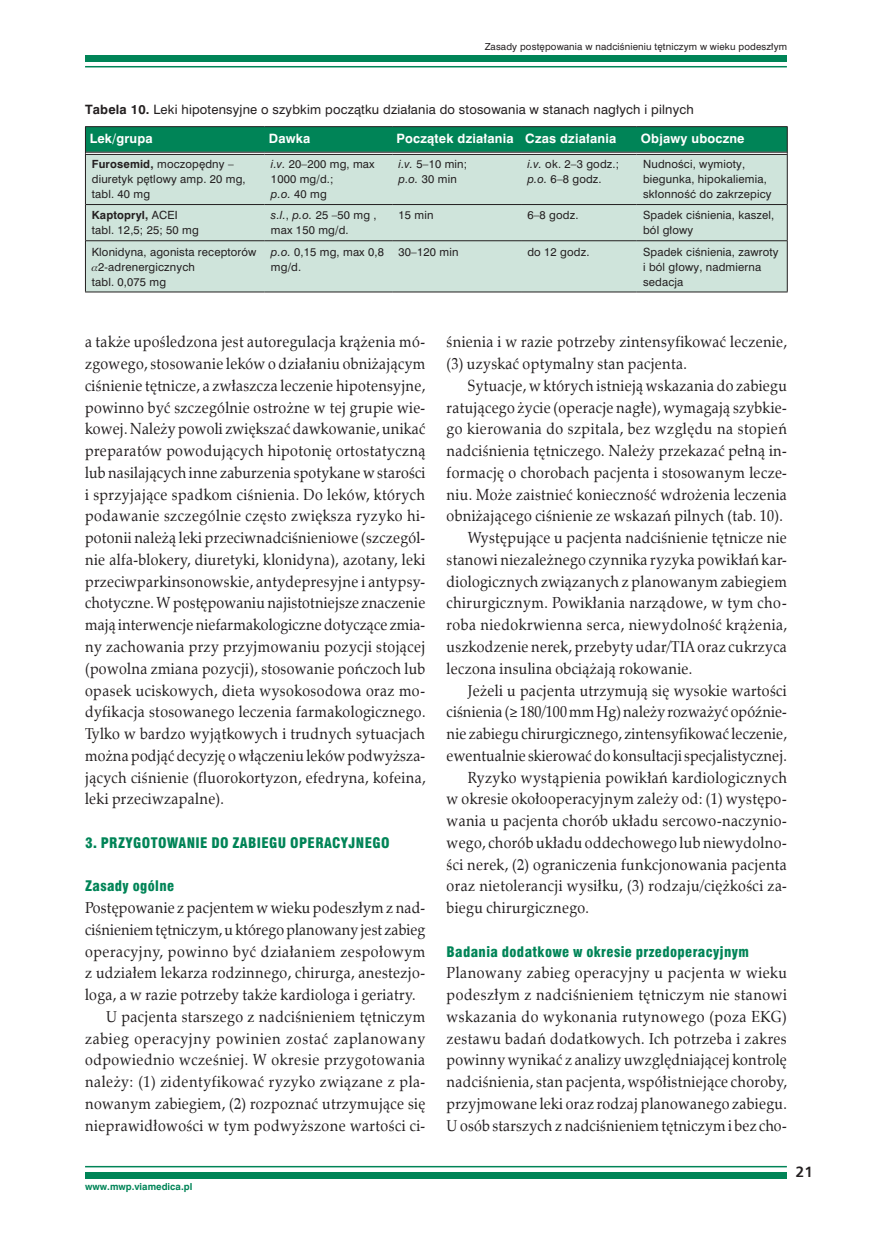
<style>
.page{position:relative;width:872px;height:1234px;background:#fff}
.page>*{position:absolute;margin:0;border:0;box-sizing:border-box;transform-origin:0 0}
.Tekst_-_następne_aka{font:15.75px/21.8px "Zapf Calligr EU";letter-spacing:.025em;color:#231f20;text-align:justify;scale:.9 1}
.Tekst_-_pierwszy_aka{font:15.75px/21.8px "Zapf Calligr EU";letter-spacing:.025em;color:#231f20;text-align:justify;scale:.9 1}
.t1{font:700 15px "Humnst 777 EU";color:#231f20}
.Śródtytuł_2{font:14.25px "Swis 721 Blk Cn EU";letter-spacing:.025em;color:#008457}
.Śródtytuł_1{font:14.25px "Swis 721 Blk Cn EU";letter-spacing:.025em;color:#008457}
.Tabela_tytul{font:12px "Swis 721 PL";letter-spacing:.015em;color:#231f20}
.Tabela_naglowek{font:700 12px "Swis 721 PL";letter-spacing:.015em;color:#fff}
.Tabela_tekst{font:10.5px/15px "Swis 721 PL";letter-spacing:.015em;color:#231f20}
.Tabela_tekst-2{font:700 10.5px "Swis 721 PL";letter-spacing:.015em;color:#231f20}
.t2{font:9px "Swis 721 PL";letter-spacing:.015em;color:#231f20}
.t3{font:700 9px "Swis 721 PL";color:#008457}
.s1{font-weight:700}
.s2{font-style:italic}
.s3{font-weight:400}
.s4{font-family:"Myriad Pro"}
</style>
<div class="page">
<div style="left:85px;top:55px;width:702px;height:7px;background:#008457"></div>
<hr style="left:85px;top:66px;width:702px;height:1px;background:#008457">
<div style="left:85px;top:1171px;width:702px;height:7px;background:#008457"></div>
<hr style="left:85px;top:1165px;width:702px;height:2px;background:#008457">
<div style="left:86px;top:155px;width:701px;height:136px;background:#cfe4db"></div>
<hr style="left:86px;top:204px;width:178px;height:1px;background:#231f20">
<hr style="left:264px;top:204px;width:128px;height:1px;background:#231f20">
<hr style="left:392px;top:204px;width:129px;height:1px;background:#231f20">
<hr style="left:521px;top:204px;width:115px;height:1px;background:#231f20">
<hr style="left:636px;top:204px;width:151px;height:1px;background:#231f20">
<hr style="left:86px;top:240px;width:178px;height:1px;background:#231f20">
<hr style="left:264px;top:240px;width:128px;height:1px;background:#231f20">
<hr style="left:392px;top:240px;width:129px;height:1px;background:#231f20">
<hr style="left:521px;top:240px;width:115px;height:1px;background:#231f20">
<hr style="left:636px;top:240px;width:151px;height:1px;background:#231f20">
<hr style="left:86px;top:154px;width:178px;height:1px;background:#231f20">
<hr style="left:264px;top:154px;width:128px;height:1px;background:#231f20">
<hr style="left:392px;top:154px;width:129px;height:1px;background:#231f20">
<hr style="left:521px;top:154px;width:115px;height:1px;background:#231f20">
<hr style="left:636px;top:154px;width:151px;height:1px;background:#231f20">
<hr style="left:85px;top:126px;width:179px;height:1px;background:#231f20">
<hr style="left:264px;top:126px;width:128px;height:1px;background:#231f20">
<hr style="left:392px;top:126px;width:129px;height:1px;background:#231f20">
<hr style="left:521px;top:126px;width:115px;height:1px;background:#231f20">
<hr style="left:636px;top:126px;width:151px;height:1px;background:#231f20">
<svg style="left:85px;top:127px;width:703px;height:26px;background:#058157"></svg>
<hr style="left:85px;top:153px;width:1px;height:51px;background:#231f20">
<hr style="left:787px;top:153px;width:1px;height:51px;background:#231f20">
<hr style="left:85px;top:204px;width:1px;height:37px;background:#231f20">
<hr style="left:787px;top:204px;width:1px;height:37px;background:#231f20">
<hr style="left:85px;top:241px;width:1px;height:50px;background:#231f20">
<hr style="left:787px;top:241px;width:1px;height:50px;background:#231f20">
<hr style="left:85px;top:291px;width:179px;height:1px;background:#231f20">
<hr style="left:264px;top:291px;width:128px;height:1px;background:#231f20">
<hr style="left:392px;top:291px;width:129px;height:1px;background:#231f20">
<hr style="left:521px;top:291px;width:115px;height:1px;background:#231f20">
<hr style="left:636px;top:291px;width:151px;height:1px;background:#231f20">
<svg style="left:92px;top:265px;width:6px;height:6px"></svg>
<p class="t2" style="left:484px;top:40px;width:304px">Zasady postępowania w nadciśnieniu tętniczym w wieku podeszłym</p>
<p class="Tabela_tytul" style="left:85px;top:102px;width:610px"><span class="s1">Tabela 10.</span> Leki hipotensyjne o szybkim początku działania do stosowania w stanach nagłych i pilnych</p>
<p class="Tabela_naglowek" style="left:90px;top:130px;width:65px">Lek/grupa</p>
<p class="Tabela_naglowek" style="left:269px;top:130px;width:43px">Dawka</p>
<p class="Tabela_naglowek" style="left:396px;top:130px;width:119px">Początek działania</p>
<p class="Tabela_naglowek" style="left:525px;top:130px;width:93px">Czas działania</p>
<p class="Tabela_naglowek" style="left:641px;top:130px;width:105px">Objawy uboczne</p>
<p class="Tabela_tekst" style="left:92px;top:156px;width:155px"><span class="s1">Furosemid,</span> moczopędny – diuretyk pętlowy amp. 20 mg, tabl. 40 mg</p>
<p class="Tabela_tekst" style="left:271px;top:156px;width:105px"><span class="s2">i.v.</span> 20–200 mg, max<br>1000 mg/d.;<br><span class="s2">p.o.</span> 40 mg</p>
<p class="Tabela_tekst" style="left:398px;top:156px;width:70px"><span class="s2">i.v.</span> 5–10 min; <span class="s2">p.o.</span> 30 min</p>
<p class="Tabela_tekst" style="left:527px;top:156px;width:93px"><span class="s2">i.v.</span> ok. 2–3 godz.; <span class="s2">p.o.</span> 6–8 godz.</p>
<p class="Tabela_tekst" style="left:643px;top:156px;width:130px">Nudności, wymioty, biegunka, hipokaliemia, skłonność do zakrzepicy</p>
<p class="Tabela_tekst-2" style="left:92px;top:208px;width:87px">Kaptopryl, <span class="s3">ACEI</span></p>
<p class="Tabela_tekst" style="left:92px;top:223px;width:109px">tabl. 12,5; 25; 50 mg</p>
<p class="Tabela_tekst" style="left:271px;top:208px;width:107px"><span class="s2">s.l.</span>, <span class="s2">p.o.</span> 25 –50 mg , max 150 mg/d.</p>
<p class="Tabela_tekst" style="left:398px;top:208px;width:36px">15 min</p>
<p class="Tabela_tekst" style="left:527px;top:208px;width:53px">6–8 godz.</p>
<p class="Tabela_tekst" style="left:643px;top:208px;width:133px">Spadek ciśnienia, kaszel, ból głowy</p>
<p class="Tabela_tekst" style="left:98px;top:244px;width:160px;text-indent:-6px">Klonidyna, agonista receptorów<br>2-adrenergicznych</p>
<p class="Tabela_tekst" style="left:92px;top:274px;width:76px">tabl. 0,075 mg</p>
<p class="Tabela_tekst" style="left:271px;top:244px;width:114px"><span class="s2">p.o.</span> 0,15 mg, max 0,8 mg/d.</p>
<p class="Tabela_tekst" style="left:398px;top:244px;width:61px">30–120 min</p>
<p class="Tabela_tekst" style="left:527px;top:244px;width:64px">do 12 godz.</p>
<p class="Tabela_tekst" style="left:643px;top:244px;width:137px">Spadek ciśnienia, zawroty i ból głowy, nadmierna sedacja</p>
<p class="Tekst_-_następne_aka" style="left:85px;top:331px;width:380px">a także upośledzona jest autoregulacja krążenia mó&shy;zgowego, stosowanie leków o działaniu obniżającym ciśnienie tętnicze, a zwłaszcza leczenie hipotensyjne, powinno być szczególnie ostrożne w tej grupie wie&shy;kowej. Należy powoli zwiększać dawkowanie, unikać preparatów powodujących hipotonię ortostatyczną lub nasilających inne zaburzenia spotykane w starości i sprzyjające spadkom ciśnienia. Do leków, których podawanie szczególnie często zwiększa ryzyko hi&shy;potonii należą leki przeciwnadciśnieniowe (szczegól&shy;nie alfa-blokery, diuretyki, klonidyna), azotany, leki przeciwparkinsonowskie, antydepresyjne i antypsy&shy;chotyczne. W postępowaniu najistotniejsze znaczenie mają interwencje niefarmakologiczne dotyczące zmia&shy;ny zachowania przy przyjmowaniu pozycji stojącej (powolna zmiana pozycji), stosowanie pończoch lub opasek uciskowych, dieta wysokosodowa oraz mo&shy;dyfikacja stosowanego leczenia farmakologicznego.<br>Tylko w bardzo wyjątkowych i trudnych sytuacjach można podjąć decyzję o włączeniu leków podwyższa&shy;jących ciśnienie (fluorokortyzon, efedryna, kofeina, leki przeciwzapalne).</p>
<p class="Śródtytuł_1" style="left:85px;top:833px;width:306px">3. PRZYGOTOWANIE DO ZABIEGU OPERACYJNEGO</p>
<p class="Śródtytuł_2" style="left:85px;top:877px;width:91px">Zasady ogólne</p>
<p class="Tekst_-_pierwszy_aka" style="left:85px;top:896px;width:379px">Postępowanie z pacjentem w wieku podeszłym z nad&shy;ciśnieniem tętniczym, u którego planowany jest zabieg operacyjny, powinno być działaniem zespołowym z udziałem lekarza rodzinnego, chirurga, anestezjo&shy;loga, a w razie potrzeby także kardiologa i geriatry.</p>
<p class="Tekst_-_następne_aka" style="left:85px;top:1005px;width:379px;text-indent:21px">U pacjenta starszego z nadciśnieniem tętniczym zabieg operacyjny powinien zostać zaplanowany odpowiednio wcześniej. W okresie przygotowania należy: (1) zidentyfikować ryzyko związane z pla&shy;nowanym zabiegiem, (2) rozpoznać utrzymujące się nieprawidłowości w tym podwyższone wartości ci-</p>
<p class="t3" style="left:85px;top:1180px;width:109px">www.mwp.viamedica.pl</p>
<p class="Tekst_-_następne_aka" style="left:446px;top:331px;width:379px">śnienia i w razie potrzeby zintensyfikować leczenie, (3) uzyskać optymalny stan pacjenta.</p>
<p class="Tekst_-_następne_aka" style="left:446px;top:375px;width:380px;text-indent:21px">Sytuacje, w których istnieją wskazania do zabiegu ratującego życie (operacje nagłe), wymagają szybkie&shy;go kierowania do szpitala, bez względu na stopień nadciśnienia tętniczego. Należy przekazać pełną in&shy;formację o chorobach pacjenta i stosowanym lecze&shy;niu. Może zaistnieć konieczność wdrożenia leczenia obniżającego ciśnienie ze wskazań pilnych (tab. 10).</p>
<p class="Tekst_-_następne_aka" style="left:446px;top:527px;width:380px;text-indent:21px">Występujące u pacjenta nadciśnienie tętnicze nie stanowi niezależnego czynnika ryzyka powikłań kar&shy;diologicznych związanych z planowanym zabiegiem chirurgicznym. Powikłania narządowe, w tym cho&shy;roba niedokrwienna serca, niewydolność krążenia, uszkodzenie nerek, przebyty udar/TIA oraz cukrzyca leczona insulina obciążają rokowanie.</p>
<p class="Tekst_-_następne_aka" style="left:446px;top:679px;width:379px;text-indent:21px">Jeżeli u pacjenta utrzymują się wysokie wartości ciśnienia (<span class="s4">≥</span> 180/100 mm Hg) należy rozważyć opóźnie&shy;nie zabiegu chirurgicznego, zintensyfikować leczenie, ewentualnie skierować do konsultacji specjalistycznej.</p>
<p class="Tekst_-_następne_aka" style="left:446px;top:766px;width:380px;text-indent:21px">Ryzyko wystąpienia powikłań kardiologicznych w okresie okołooperacyjnym zależy od: (1) występo&shy;wania u pacjenta chorób układu sercowo-naczynio&shy;wego, chorób układu oddechowego lub niewydolno&shy;ści nerek, (2) ograniczenia funkcjonowania pacjenta oraz nietolerancji wysiłku, (3) rodzaju/ciężkości za&shy;biegu chirurgicznego.</p>
<p class="Śródtytuł_2" style="left:446px;top:942px;width:304px">Badania dodatkowe w okresie przedoperacyjnym</p>
<p class="Tekst_-_pierwszy_aka" style="left:446px;top:962px;width:379px">Planowany zabieg operacyjny u pacjenta w wieku podeszłym z nadciśnieniem tętniczym nie stanowi wskazania do wykonania rutynowego (poza EKG) zestawu badań dodatkowych. Ich potrzeba i zakres powinny wynikać z analizy uwzględniającej kontrolę nadciśnienia, stan pacjenta, współistniejące choroby, przyjmowane leki oraz rodzaj planowanego zabiegu.<br>U osób starszych z nadciśnieniem tętniczym i bez cho-</p>
<p class="t1" style="left:795px;top:1162px;width:20px">21</p>
</div>
